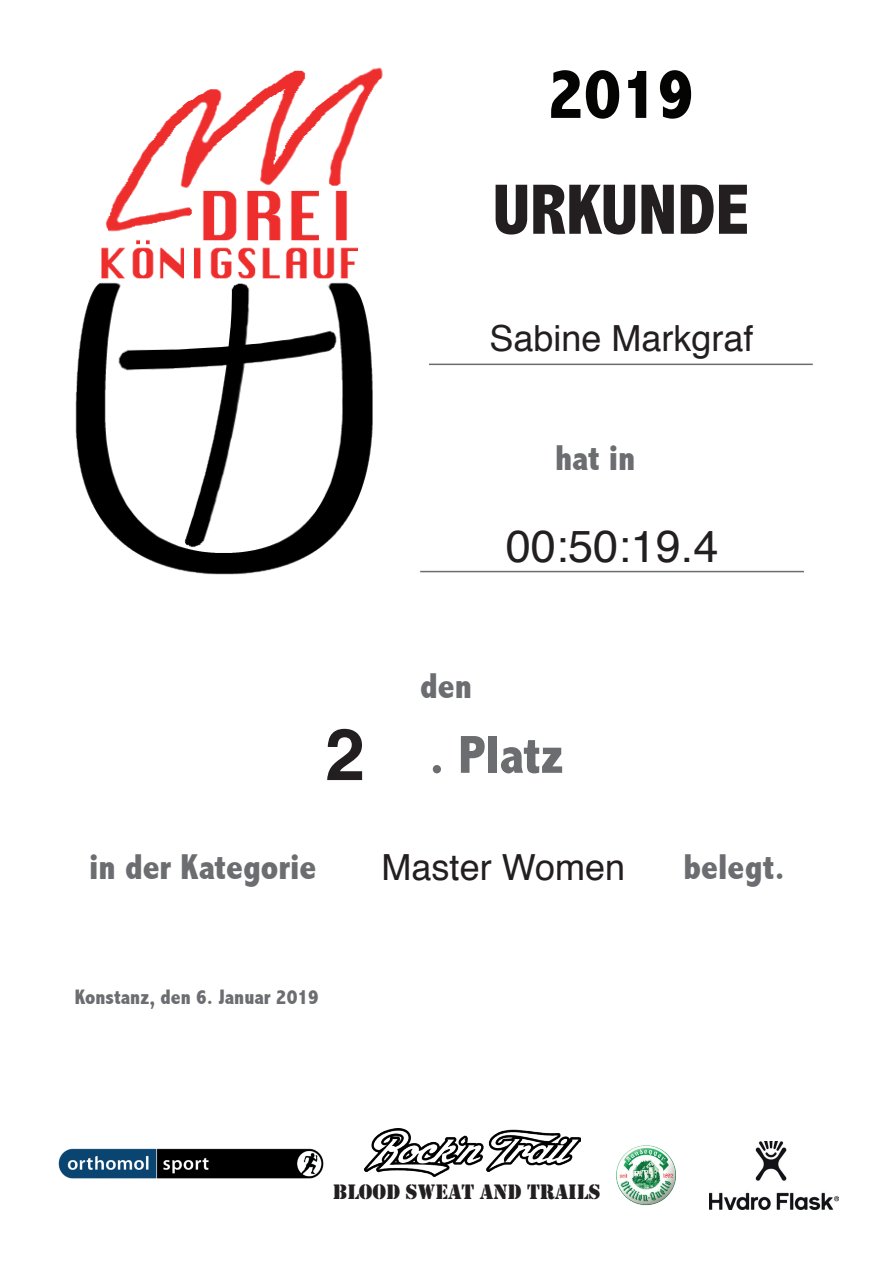
<style>
.page{position:relative;width:893px;height:1263px;background:#fff}
.page>*{position:absolute;margin:0;border:0;box-sizing:border-box;transform-origin:0 0}
.t1{font:800 condensed 72px "Abadi";color:#231f20}
.t2{font:800 condensed 72px "Abadi";color:#040503}
.t3{font:700 72px "Helvetica";color:#231f20}
.t4{font:800 condensed 54px "Abadi";color:#6c6d70}
.t5{font:45px "Helvetica";color:#231f20}
.t6{font:800 condensed 36px "Abadi";color:#6c6d70}
.t7{font:36px "Helvetica";color:#231f20}
.t8{font:21.6px "Stencil";color:#231f20}
.t9{font:800 condensed 21px "Abadi";color:#6c6d70}
</style>
<div class="page">
<hr style="left:429px;top:364px;width:384px;height:1px;background:#6c6d70">
<hr style="left:420px;top:571px;width:384px;height:1px;background:#6c6d70">
<img style="left:75px;top:67px;width:308px;height:508px">
<img style="left:364px;top:1129px;width:216px;height:47px">
<img style="left:59px;top:1149px;width:264px;height:29px">
<img style="left:616px;top:1145px;width:60px;height:61px">
<img style="left:709px;top:1141px;width:130px;height:68px">
<h1 class="t2" style="left:547px;top:55px;width:148px">2019</h1>
<h1 class="t1" style="left:493px;top:171px;width:258px">URKUNDE</h1>
<p class="t7" style="left:489px;top:324px;width:266px">Sabine Markgraf</p>
<p class="t6" style="left:555px;top:439px;width:82px">hat in</p>
<h1 class="t3" style="left:325px;top:725px;width:42px">2</h1>
<p class="t5" style="left:506px;top:528px;width:214px">00:50:19.4</p>
<p class="t6" style="left:420px;top:666px;width:53px">den</p>
<h2 class="t4" style="left:429px;top:726px;width:136px">. Platz</h2>
<p class="t6" style="left:89px;top:847px;width:228px">in der Kategorie</p>
<p class="t6" style="left:683px;top:847px;width:103px">belegt.</p>
<p class="t7" style="left:382px;top:852px;width:245px">Master Women</p>
<p class="t9" style="left:75px;top:986px;width:245px">Konstanz, den 6. Januar 2019</p>
<p class="t8" style="left:333px;top:1183px;width:269px">BLOOD SWEAT AND TRAILS</p>
</div>
